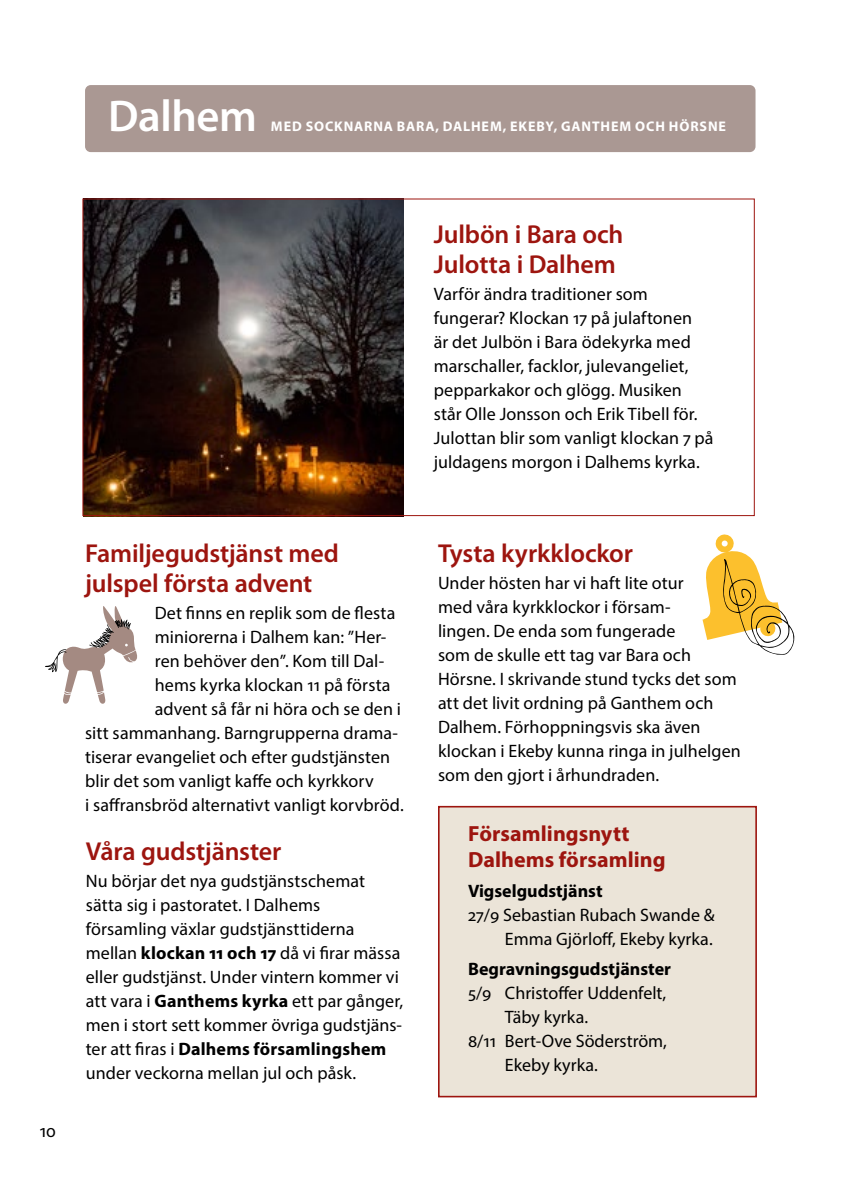
<style>
.page{position:relative;width:842px;height:1191px;background:#fff}
.page>*{position:absolute;margin:0;border:0;box-sizing:border-box;transform-origin:0 0}
.t1{font:600 44.6px "Myriad Pro";letter-spacing:-.01em;color:#fff}
.t2{font:600 26px/30px "Myriad Pro";letter-spacing:-.005em;color:#9d150f}
.t3{font:700 22px/26px "Myriad Pro";color:#9d150f}
.t4{font:18.4px "Myriad Pro";color:#000}
.t5{font:18px/24px "Myriad Pro";letter-spacing:.005em;color:#000}
.t6{font:700 18px "Myriad Pro";color:#000}
.t7{font:700 14px "Myriad Pro";letter-spacing:.065em;color:#fff}
.s1{font-weight:700}
</style>
<div class="page">
<div style="left:85px;top:85px;width:670px;height:67px;background:#aa9893;border-radius:6px"></div>
<div style="left:438px;top:806px;width:319px;height:291px;background:#ebe4d8;border:2px solid #9d150f"></div>
<img style="left:84px;top:200px;width:320px;height:314px">
<svg style="left:45px;top:606px;width:92px;height:97px"></svg>
<svg style="left:702px;top:534px;width:92px;height:120px"></svg>
<h1 class="t1" style="left:108px;top:91px;width:151px">Dalhem</h1>
<p class="t7" style="left:271px;top:117px;width:457px">MED SOCKNARNA BARA, DALHEM, EKEBY, GANTHEM OCH HÖRSNE</p>
<p class="t4" style="left:40px;top:1119px;width:18px">10</p>
<h2 class="t2" style="left:85px;top:539px;width:255px">Familjegudstjänst med julspel första advent</h2>
<p class="t5" style="left:155px;top:601px;width:242px">Det finns en replik som de flesta</p>
<p class="t5" style="left:155px;top:625px;width:233px">miniorerna i Dalhem kan: ”Her-</p>
<p class="t5" style="left:155px;top:649px;width:231px">ren behöver den”. Kom till Dal-</p>
<p class="t5" style="left:155px;top:673px;width:237px">hems kyrka klockan 11 på första</p>
<p class="t5" style="left:155px;top:697px;width:248px">advent så får ni höra och se den i</p>
<p class="t5" style="left:85px;top:721px;width:314px">sitt sammanhang. Barngrupperna drama-</p>
<p class="t5" style="left:85px;top:745px;width:307px">tiserar evangeliet och efter gudstjänsten</p>
<p class="t5" style="left:85px;top:769px;width:290px">blir det som vanligt kaffe och kyrkkorv</p>
<p class="t5" style="left:85px;top:793px;width:320px">i saffransbröd alternativt vanligt korvbröd.</p>
<h2 class="t2" style="left:86px;top:837px;width:197px">Våra gudstjänster</h2>
<p class="t5" style="left:86px;top:868px;width:319px">Nu börjar det nya gudstjänstschemat sätta sig i pastoratet. I Dalhems församling växlar gudstjänsttiderna mellan <span class="s1">klockan 11 och 17</span> då vi firar mässa eller gudstjänst. Under vintern kommer vi att vara i <span class="s1">Ganthems kyrka</span> ett par gånger, men i stort sett kommer övriga gudstjäns&shy;ter att firas i <span class="s1">Dalhems församlingshem </span>under veckorna mellan jul och påsk.</p>
<h2 class="t2" style="left:434px;top:220px;width:191px">Julbön i Bara och<br>Julotta i Dalhem</h2>
<p class="t5" style="left:434px;top:282px;width:281px">Varför ändra traditioner som fungerar? Klockan 17 på julaftonen<br>är det Julbön i Bara ödekyrka med marschaller, facklor, julevangeliet, pepparkakor och glögg. Musiken står Olle Jonsson och Erik Tibell för.<br>Julottan blir som vanligt klockan 7 på juldagens morgon i Dalhems kyrka.</p>
<h2 class="t2" style="left:438px;top:539px;width:197px">Tysta kyrkklockor</h2>
<p class="t5" style="left:438px;top:571px;width:304px">Under hösten har vi haft lite otur<br>med våra kyrkklockor i försam-<br>lingen. De enda som fungerade<br>som de skulle ett tag var Bara och Hörsne. I skrivande stund tycks det som att det livit ordning på Ganthem och Dalhem. Förhoppningsvis ska även klockan i Ekeby kunna ringa in julhelgen som den gjort i århundraden.</p>
<p class="t3" style="left:468px;top:820px;width:199px">Församlingsnytt<br>Dalhems församling</p>
<p class="t6" style="left:468px;top:879px;width:136px">Vigselgudstjänst</p>
<p class="t5" style="left:468px;top:903px;width:248px;text-align:right">27/9 Sebastian Rubach Swande &amp;<br>Emma Gjörloff, Ekeby kyrka.</p>
<p class="t6" style="left:468px;top:957px;width:204px">Begravningsgudstjänster</p>
<p class="t5" style="left:468px;top:981px;width:200px">5/9 Christoffer Uddenfelt,</p>
<p class="t5" style="left:505px;top:1005px;width:85px">Täby kyrka.</p>
<p class="t5" style="left:468px;top:1029px;width:200px">8/11 Bert-Ove Söderström,</p>
<p class="t5" style="left:505px;top:1053px;width:95px">Ekeby kyrka.</p>
</div>
